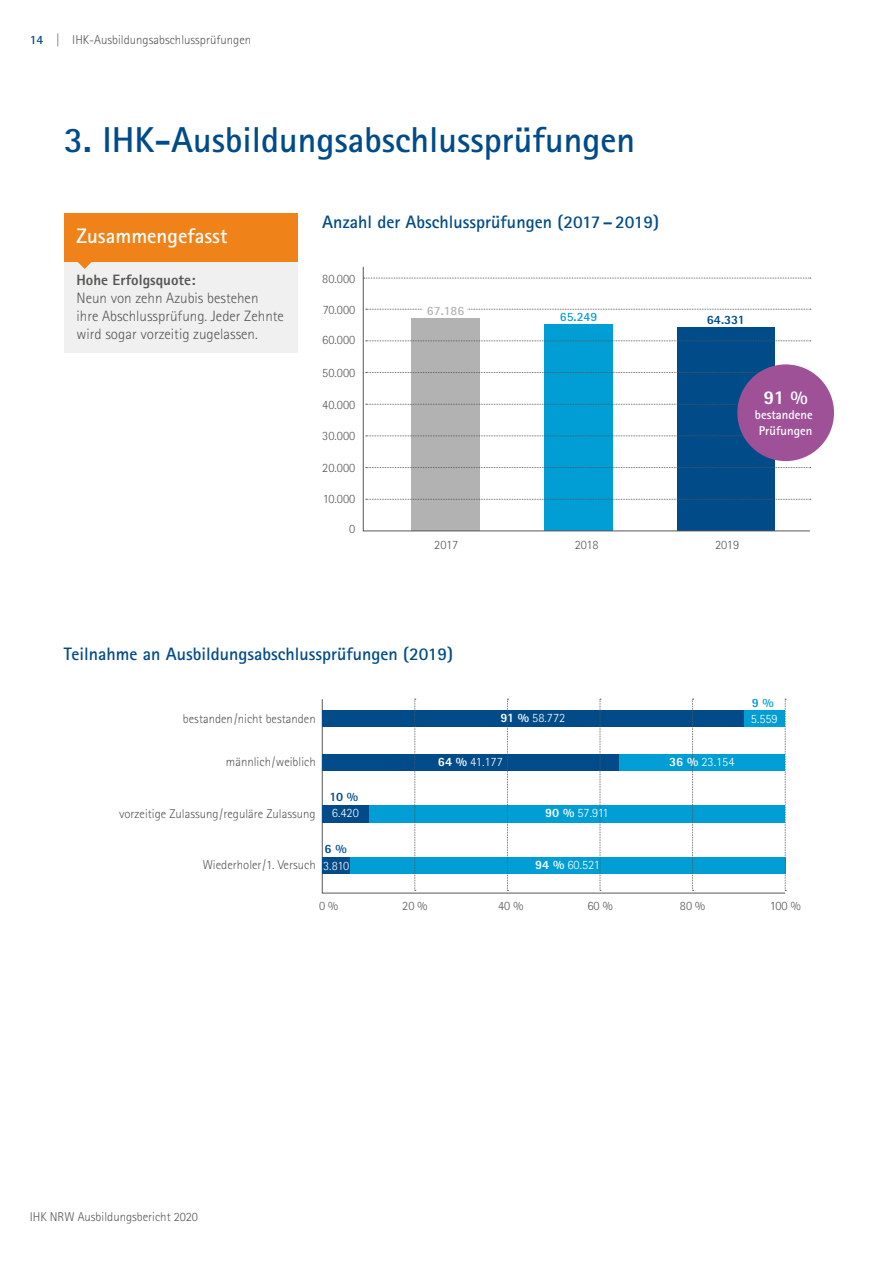
<style>
.page{position:relative;width:893px;height:1263px;background:#fff}
.page>*{position:absolute;margin:0;border:0;box-sizing:border-box;transform-origin:0 0}
.Headline_24pt{font:700 36px "Rotis Sans Serif";color:#004b88}
.Headline_24pt-2{font:700 21px "Rotis Sans Serif";color:#fff}
.t1{font:800 19.5px "Rotis Sans Serif";color:#fff}
.Zwischenüberschrift{font:700 18px "Rotis Sans Serif";color:#004b88}
.Fließtext_10pt_-_Box{font:300 15px/18px "Rotis Sans Serif Std";color:#575756}
.Fließtext_10pt_-_Box-2{font:800 15px "Rotis Sans Serif Std";color:#575756}
.t2{font:300 12.75px "Rotis Sans Serif";color:#575756}
.t3{font:300 12.75px "Rotis Sans Serif Std";color:#575756}
.t4{font:300 12.75px "Rotis Sans Serif";color:#fff}
.t5{font:700 12.75px/15.3px "Rotis Sans Serif";color:#fff;text-align:center}
.t6{font:800 12.75px "Rotis Sans Serif";letter-spacing:-.02em;color:#004b88}
.t7{font:700 12.75px "Rotis Sans Serif";color:#009ed4}
.t8{font:700 12.75px "Rotis Sans Serif";color:#b3b2b2}
.t9{font:800 12.75px "Rotis Sans Serif";color:#009ed4}
.s1{font-family:"Rotis Sans Serif";font-weight:700;color:#004b88}
.s2{font-weight:800}
</style>
<div class="page">
<svg style="left:321px;top:698px;width:465px;height:196px"></svg>
<div style="left:743px;top:710px;width:42px;height:17px;background:#009ed4"></div>
<div style="left:618px;top:754px;width:167px;height:17px;background:#009ed4"></div>
<div style="left:369px;top:805px;width:416px;height:17px;background:#009ed4"></div>
<div style="left:350px;top:857px;width:435px;height:17px;background:#009ed4"></div>
<div style="left:322px;top:710px;width:421px;height:17px;background:#004b88"></div>
<div style="left:322px;top:754px;width:296px;height:17px;background:#004b88"></div>
<div style="left:322px;top:805px;width:47px;height:17px;background:#004b88"></div>
<div style="left:322px;top:857px;width:28px;height:17px;background:#004b88"></div>
<svg style="left:415px;top:699px;width:1px;height:192px"></svg>
<svg style="left:507px;top:699px;width:1px;height:192px"></svg>
<svg style="left:600px;top:699px;width:1px;height:192px"></svg>
<svg style="left:692px;top:699px;width:2px;height:192px"></svg>
<svg style="left:785px;top:699px;width:1px;height:192px"></svg>
<svg style="left:362px;top:266px;width:449px;height:266px"></svg>
<svg style="left:366px;top:499px;width:445px;height:1px"></svg>
<svg style="left:366px;top:467px;width:445px;height:1px"></svg>
<svg style="left:366px;top:436px;width:377px;height:1px"></svg>
<svg style="left:366px;top:404px;width:372px;height:1px"></svg>
<svg style="left:366px;top:372px;width:392px;height:1px"></svg>
<svg style="left:366px;top:341px;width:445px;height:1px"></svg>
<svg style="left:366px;top:309px;width:445px;height:1px"></svg>
<svg style="left:363px;top:278px;width:448px;height:1px"></svg>
<hr style="left:424px;top:307px;width:43px;height:4px;background:#fff">
<div style="left:737px;top:364px;width:97px;height:97px;background:#9f5198;border-radius:50%"></div>
<div style="left:64px;top:262px;width:234px;height:91px;background:#f0f0f0"></div>
<svg style="left:78px;top:262px;width:14px;height:7px"></svg>
<div style="left:64px;top:213px;width:234px;height:49px;background:#f0821a"></div>
<p class="t3" style="left:30px;top:32px;width:223px"><span class="s1">14</span> | IHK-Ausbildungsabschlussprüfungen</p>
<p class="Headline_24pt" style="left:64px;top:117px;width:573px">3. IHK-Ausbildungsabschlussprüfungen</p>
<p class="Headline_24pt-2" style="left:77px;top:222px;width:152px">Zusammengefasst</p>
<p class="Fließtext_10pt_-_Box-2" style="left:77px;top:271px;width:120px">Hohe Erfolgsquote:</p>
<p class="Fließtext_10pt_-_Box" style="left:77px;top:289px;width:209px">Neun von zehn Azubis bestehen ihre Abschlussprüfung. Jeder Zehnte wird sogar vorzeitig zugelassen.</p>
<p class="Zwischenüberschrift" style="left:322px;top:210px;width:338px">Anzahl der Abschlussprüfungen (2017–2019)</p>
<p class="Zwischenüberschrift" style="left:324px;top:217px;width:342px">Anzahl der Abschlussprüfungen (2017 – 2019)</p>
<p class="t2" style="left:322px;top:271px;width:35px">80.000</p>
<p class="t2" style="left:323px;top:303px;width:34px">70.000</p>
<p class="t2" style="left:322px;top:332px;width:35px">60.000</p>
<p class="t2" style="left:322px;top:365px;width:35px">50.000</p>
<p class="t2" style="left:322px;top:397px;width:35px">40.000</p>
<p class="t2" style="left:322px;top:429px;width:35px">30.000</p>
<p class="t2" style="left:322px;top:460px;width:35px">20.000</p>
<p class="t2" style="left:323px;top:491px;width:34px">10.000</p>
<p class="t2" style="left:349px;top:522px;width:8px">0</p>
<p class="t8" style="left:427px;top:303px;width:39px">67.186</p>
<p class="t7" style="left:560px;top:309px;width:39px">65.249</p>
<p class="t6" style="left:707px;top:312px;width:40px">64.331</p>
<p class="t1" style="left:764px;top:385px;width:46px">91 %</p>
<p class="t5" style="left:755px;top:407px;width:59px">bestandene<br>Prüfungen</p>
<p class="t2" style="left:434px;top:538px;width:26px">2017</p>
<p class="t2" style="left:575px;top:538px;width:26px">2018</p>
<p class="t2" style="left:715px;top:538px;width:26px">2019</p>
<p class="Zwischenüberschrift" style="left:64px;top:642px;width:391px">Teilnahme an Ausbildungsabschlussprüfungen (2019)</p>
<p class="Zwischenüberschrift" style="left:58px;top:650px;width:391px">Teilnahme an Ausbildungsabschlussprüfungen (2019)</p>
<p class="t2" style="left:183px;top:712px;width:134px">bestanden/nicht bestanden</p>
<p class="t2" style="left:226px;top:755px;width:91px">männlich/weiblich</p>
<p class="t2" style="left:119px;top:806px;width:198px">vorzeitige Zulassung/reguläre Zulassung</p>
<p class="t2" style="left:203px;top:857px;width:114px">Wiederholer/1. Versuch</p>
<p class="t6" style="left:329px;top:788px;width:30px">10 %</p>
<p class="t4" style="left:500px;top:711px;width:66px"><span class="s2">91 %</span> 58.772</p>
<p class="t4" style="left:438px;top:754px;width:66px"><span class="s2">64 %</span> 41.177</p>
<p class="t4" style="left:332px;top:806px;width:28px">6.420</p>
<p class="t4" style="left:545px;top:806px;width:65px"><span class="s2">90 %</span> 57.911</p>
<p class="t6" style="left:325px;top:840px;width:24px">6 %</p>
<p class="t4" style="left:323px;top:858px;width:27px">3.810</p>
<p class="t4" style="left:535px;top:857px;width:66px"><span class="s2">94 %</span> 60.521</p>
<p class="t4" style="left:669px;top:754px;width:67px"><span class="s2">36 %</span> 23.154</p>
<p class="t9" style="left:752px;top:694px;width:24px">9 %</p>
<p class="t4" style="left:751px;top:711px;width:28px">5.559</p>
<p class="t3" style="left:30px;top:1209px;width:170px">IHK NRW Ausbildungsbericht 2020</p>
<p class="t2" style="left:319px;top:898px;width:21px">0 %</p>
<p class="t2" style="left:402px;top:898px;width:27px">20 %</p>
<p class="t2" style="left:587px;top:898px;width:27px">60 %</p>
<p class="t2" style="left:680px;top:898px;width:27px">80 %</p>
<p class="t2" style="left:770px;top:898px;width:32px">100 %</p>
<p class="t2" style="left:498px;top:898px;width:27px">40 %</p>
</div>
